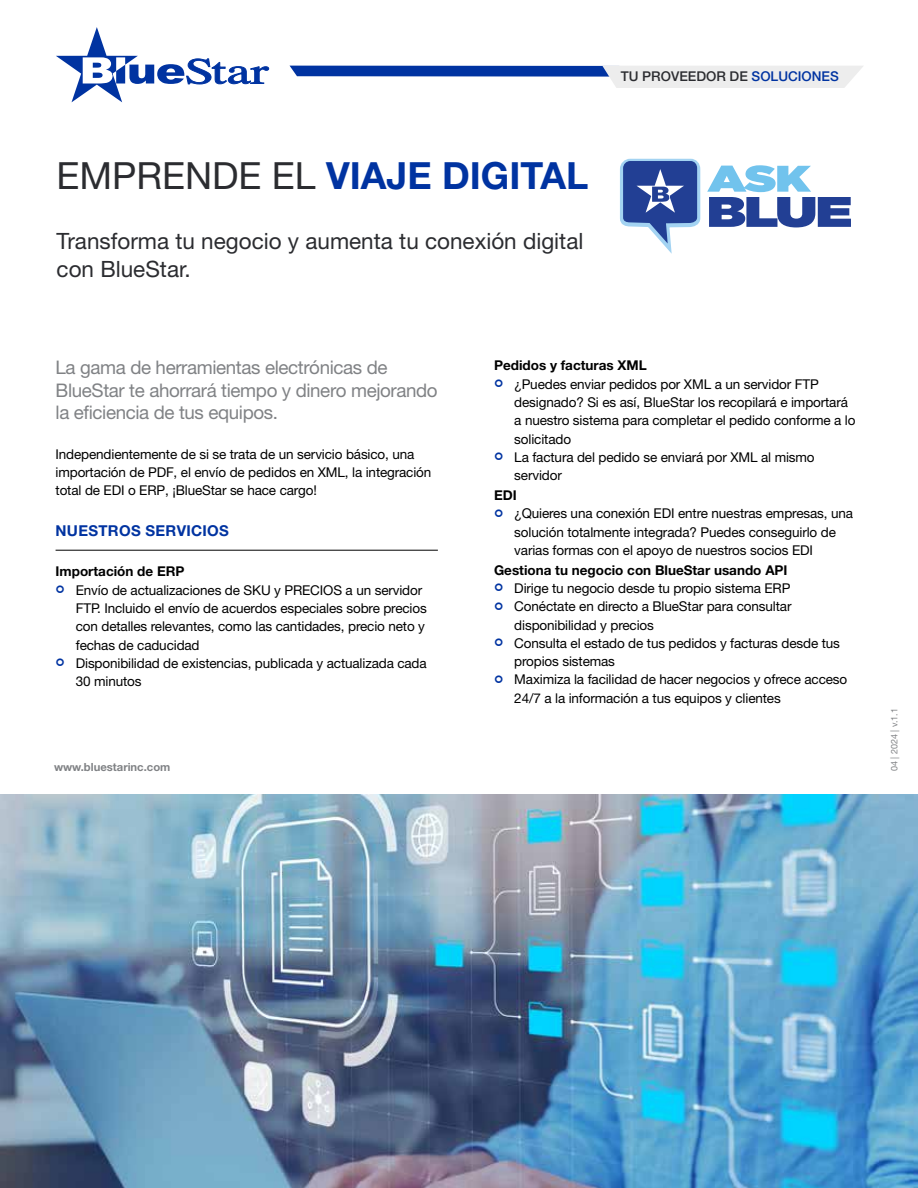
<style>
.page{position:relative;width:918px;height:1188px;background:#fff}
.page>*{position:absolute;margin:0;border:0;box-sizing:border-box;transform-origin:0 0}
.t1{font:700 37.5px "Helvetica Neue LT Std";color:#0033a1}
.t2{font:22.5px/28.5px "Helvetica Neue LT Std";color:#2b2c30}
.t3{font:18.75px/22.5px "Helvetica Neue LT Std";letter-spacing:-.02em;color:#808285}
.t4{font:700 15px "Helvetica Neue LT Std";letter-spacing:.02em;color:#0033a1}
.t5{font:13.5px/18.3px "Helvetica Neue LT Std";letter-spacing:-.01em;color:#000}
.t6{font:700 13.5px "Helvetica Neue LT Std";color:#000}
.t7{font:500 13.5px "Helvetica Neue LT Std";color:#2b2c30}
.t8{font:700 11.25px "Helvetica Neue LT Std";color:#808285}
.t9{font:9px "Helvetica Neue LT Std";color:#808285}
.s1{font-weight:400;color:#2b2c30}
.s2{color:#0033a1}
</style>
<div class="page">
<svg style="left:56px;top:27px;width:213px;height:75px"></svg>
<svg style="left:290px;top:66px;width:573px;height:22px"></svg>
<hr style="left:56px;top:550px;width:382px;height:1px;background:#000">
<svg style="left:620px;top:159px;width:231px;height:95px"></svg>
<img style="left:0;top:794px;width:918px;height:394px">
<h1 class="t1" style="left:57px;top:152px;width:533px"><span class="s1">EMPRENDE EL</span> VIAJE DIGITAL</h1>
<h2 class="t2" style="left:57px;top:226px;width:528px">Transforma tu negocio y aumenta tu conexión digital con BlueStar.</h2>
<p class="t7" style="left:621px;top:68px;width:220px">TU PROVEEDOR DE <span class="s2">SOLUCIONES</span></p>
<h3 class="t3" style="left:56px;top:356px;width:384px">La gama de herramientas electrónicas de<br>BlueStar te ahorrará tiempo y dinero mejorando la eficiencia de tus equipos.</h3>
<p class="t5" style="left:56px;top:445px;width:377px">Independientemente de si se trata de un servicio básico, una importación de PDF, el envío de pedidos en XML, la integración total de EDI o ERP, ¡BlueStar se hace cargo!</p>
<p class="t4" style="left:56px;top:522px;width:175px">NUESTROS SERVICIOS</p>
<p class="t6" style="left:56px;top:563px;width:130px">Importación de ERP</p>
<p class="t5" style="left:76px;top:581px;width:353px">Envío de actualizaciones de SKU y PRECIOS a un servidor FTP. Incluido el envío de acuerdos especiales sobre precios con detalles relevantes, como las cantidades, precio neto y fechas de caducidad<br>Disponibilidad de existencias, publicada y actualizada cada 30 minutos</p>
<p class="t8" style="left:54px;top:760px;width:118px">www.bluestarinc.com</p>
<p class="t6" style="left:494px;top:357px;width:154px">Pedidos y facturas XML</p>
<p class="t5" style="left:514px;top:375px;width:343px">¿Puedes enviar pedidos por XML a un servidor FTP designado? Si es así, BlueStar los recopilará e importará a nuestro sistema para completar el pedido conforme a lo solicitado<br>La factura del pedido se enviará por XML al mismo servidor</p>
<p class="t6" style="left:494px;top:487px;width:24px">EDI</p>
<p class="t5" style="left:514px;top:504px;width:340px">¿Quieres una conexión EDI entre nuestras empresas, una solución totalmente integrada? Puedes conseguirlo de varias formas con el apoyo de nuestros socios EDI</p>
<p class="t6" style="left:494px;top:562px;width:295px">Gestiona tu negocio con BlueStar usando API</p>
<p class="t5" style="left:514px;top:579px;width:334px">Dirige tu negocio desde tu propio sistema ERP Conéctate en directo a BlueStar para consultar disponibilidad y precios<br>Consulta el estado de tus pedidos y facturas desde tus propios sistemas<br>Maximiza la facilidad de hacer negocios y ofrece acceso 24/7 a la información a tus equipos y clientes</p>
<p class="t9" style="left:889px;top:771px;width:64px;rotate:-90deg">04 | 2024 | v.1.1</p>
</div>
